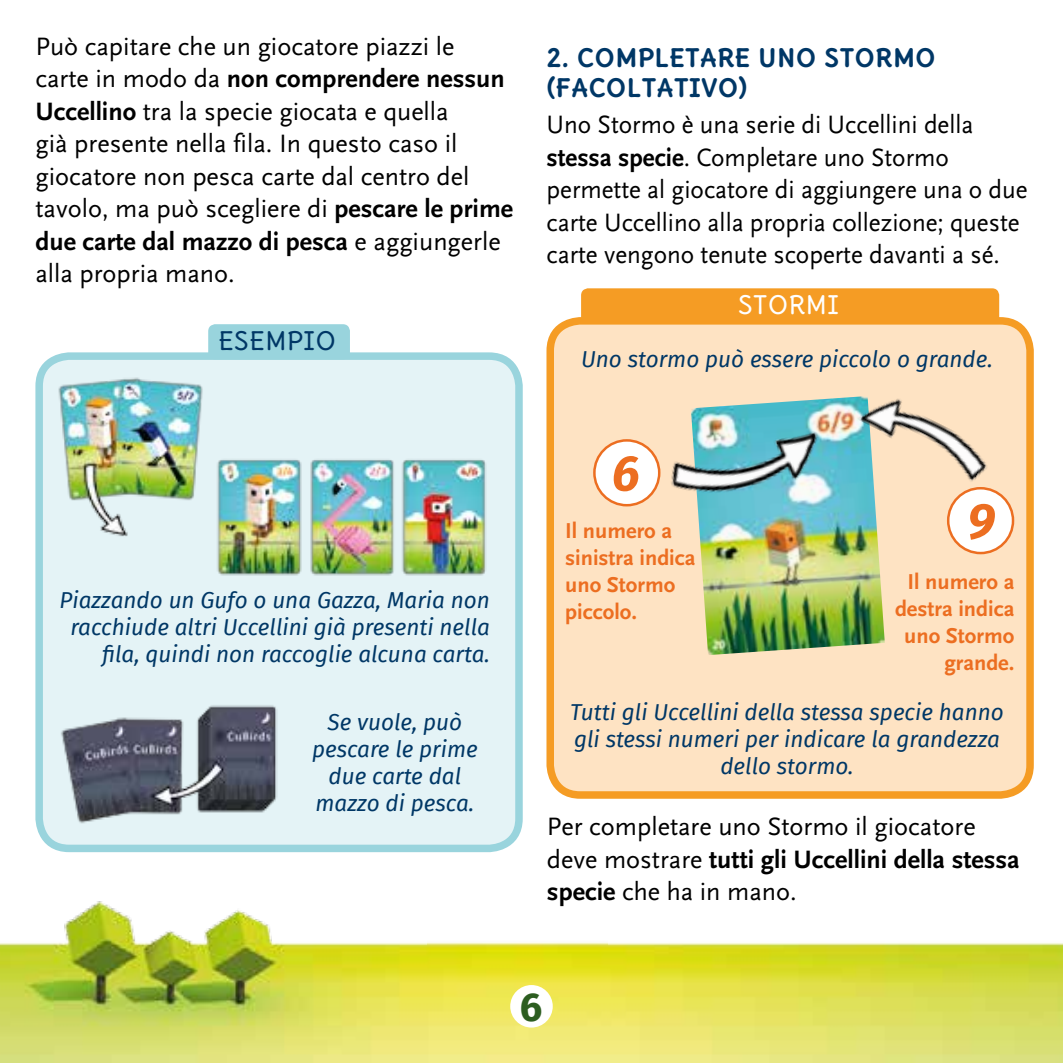
<style>
.page{position:relative;width:1063px;height:1063px;background:#fff}
.page>*{position:absolute;margin:0;border:0;box-sizing:border-box;transform-origin:0 0}
.t1{font:italic 700 50px "Fira Sans";color:#ec6e21}
.t2{font:700 40px "Fira Sans";color:#2c5d20}
.t3{font:26.25px/32.5px "Scala Sans";color:#000}
.t4{font:26.25px/32.5px "Scala Sans";color:#000;scale:.96 1}
.t5{font:700 25px/30px "Delius Unicase";color:#003766}
.t6{font:25px "Delius Unicase";color:#003766}
.t7{font:25px "Delius Unicase";color:#fff}
.t8{font:italic 22.5px/27px "Fira Sans";color:#003766;text-align:center}
.t9{font:700 22.5px/27px "Scala Sans";color:#ec6e21}
.s1{font-weight:700}
</style>
<div class="page">
<img style="left:608px;top:943px;width:455px;height:120px">
<img style="left:0;top:901px;width:608px;height:162px">
<div style="left:510px;top:985px;width:43px;height:43px;background:#fff;border-radius:50%"></div>
<div style="left:39px;top:356px;width:480px;height:492px;background:#e4f3f6;border-radius:30px"></div>
<div style="left:35px;top:352px;width:488px;height:500px;border:8px solid #99d4dd;border-radius:30px"></div>
<img style="left:58px;top:377px;width:428px;height:199px">
<img style="left:61px;top:705px;width:216px;height:119px">
<div style="left:208px;top:324px;width:142px;height:35px;background:#99d4dd;border-radius:7px"></div>
<div style="left:550px;top:321px;width:480px;height:474px;background:#fee3c3;border-radius:30px"></div>
<div style="left:546px;top:317px;width:488px;height:482px;border:8px solid #f59c24;border-radius:30px"></div>
<div style="left:581px;top:288px;width:418px;height:35px;background:#f59c24;border-radius:7px"></div>
<img style="left:691px;top:397px;width:194px;height:258px">
<img style="left:847px;top:396px;width:156px;height:99px">
<img style="left:654px;top:415px;width:181px;height:103px">
<div style="left:948px;top:488px;width:65px;height:65px;background:#fff;border-radius:50%"></div>
<div style="left:947px;top:487px;width:67px;height:67px;border:2px solid #ec6e21;border-radius:50%"></div>
<div style="left:594px;top:440px;width:65px;height:65px;background:#fff;border-radius:50%"></div>
<div style="left:593px;top:439px;width:67px;height:67px;border:2px solid #ec6e21;border-radius:50%"></div>
<p class="t3" style="left:35px;top:30px;width:479px">Può capitare che un giocatore piazzi le carte in modo da <span class="s1">non comprendere nessun Uccellino</span> tra la specie giocata e quella<br>già presente nella fila. In questo caso il giocatore non pesca carte dal centro del tavolo, ma può scegliere di <span class="s1">pescare le prime due carte dal mazzo di pesca</span> e aggiungerle alla propria mano.</p>
<p class="t6" style="left:218px;top:324px;width:119px">ESEMPIO</p>
<p class="t8" style="left:60px;top:586px;width:432px;text-align:right">Piazzando un Gufo o una Gazza, Maria non racchiude altri Uccellini già presenti nella fila, quindi non raccoglie alcuna carta.</p>
<p class="t8" style="left:312px;top:708px;width:167px">Se vuole, può pescare le prime due carte dal mazzo di pesca.</p>
<p class="t5" style="left:546px;top:42px;width:391px">2. COMPLETARE UNO STORMO (FACOLTATIVO)</p>
<p class="t4" style="left:546px;top:109px;width:503px">Uno Stormo è una serie di Uccellini della <span class="s1">stessa specie</span>. Completare uno Stormo permette al giocatore di aggiungere una o due carte Uccellino alla propria collezione; queste carte vengono tenute scoperte davanti a sé.</p>
<p class="t7" style="left:738px;top:288px;width:103px">STORMI</p>
<p class="t8" style="left:581px;top:345px;width:413px">Uno stormo può essere piccolo o grande.</p>
<h1 class="t1" style="left:612px;top:431px;width:29px">6</h1>
<p class="t9" style="left:565px;top:518px;width:132px">Il numero a sinistra indica uno Stormo piccolo.</p>
<h1 class="t1" style="left:968px;top:479px;width:29px">9</h1>
<p class="t9" style="left:895px;top:568px;width:121px;text-align:right">Il numero a destra indica uno Stormo grande.</p>
<p class="t8" style="left:570px;top:699px;width:435px">Tutti gli Uccellini della stessa specie hanno gli stessi numeri per indicare la grandezza dello stormo.</p>
<p class="t3" style="left:547px;top:811px;width:474px">Per completare uno Stormo il giocatore deve mostrare <span class="s1">tutti gli Uccellini della stessa specie</span> che ha in mano.</p>
<h2 class="t2" style="left:520px;top:973px;width:24px">6</h2>
</div>
